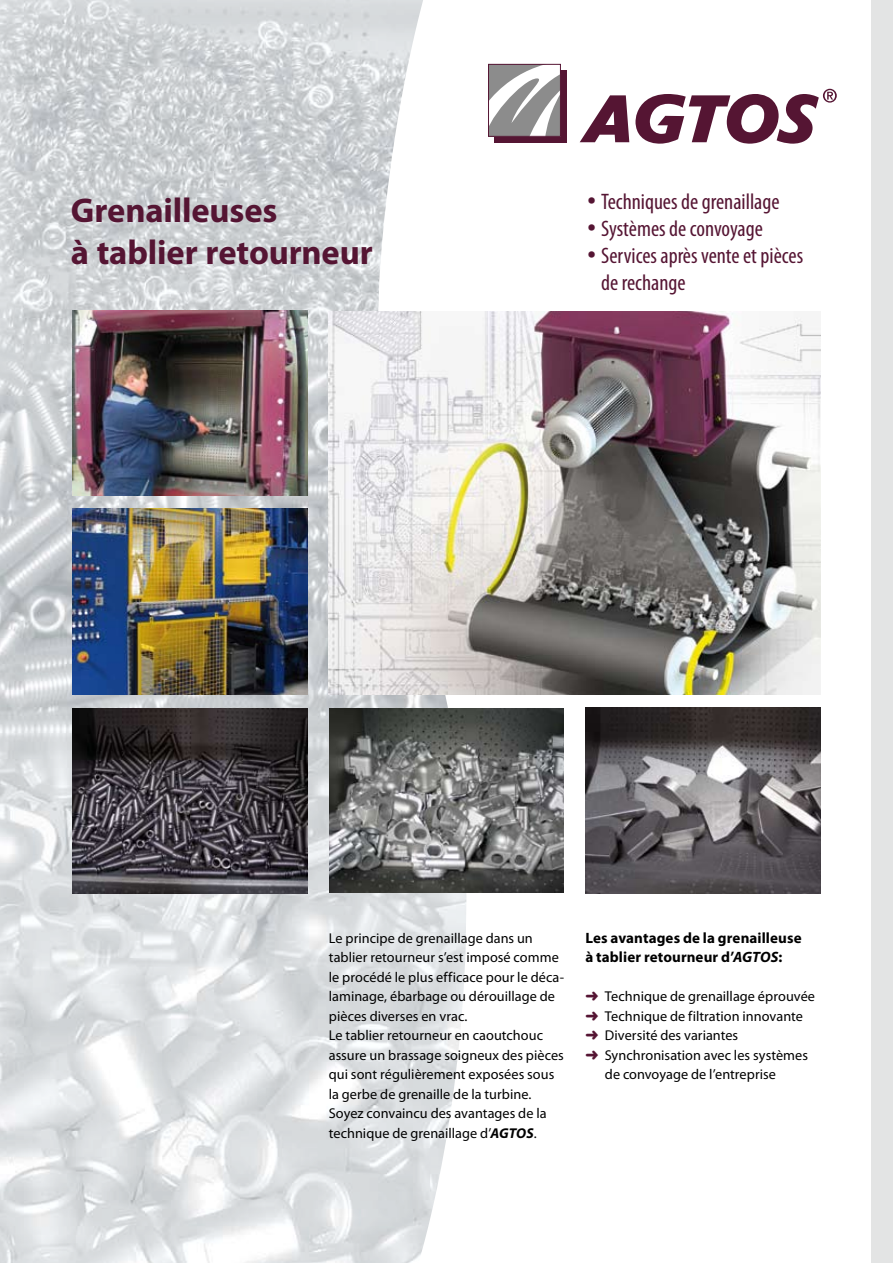
<style>
.page{position:relative;width:893px;height:1263px;background:#fff}
.page>*{position:absolute;margin:0;border:0;box-sizing:border-box;transform-origin:0 0}
.t1{font:700 34.5px/42px "Myriad Pro";letter-spacing:-.005em;color:#551533}
.t2{font:condensed 22.5px/27px "Myriad Pro";color:#551533}
.t3{font:700 15px/19.5px "Myriad Pro";letter-spacing:.005em;color:#000}
.t4{font:14.25px/19.5px "Myriad Pro";letter-spacing:.005em;color:#000}
.s1{font-size:33px}
.s2{font-weight:700;font-style:italic}
.s3{font-style:italic}
.s4{color:#551533}
</style>
<div class="page">
<img style="left:0;top:0;width:466px;height:1263px">
<div style="left:872px;top:0;width:21px;height:1263px;background:#e3e4e4"></div>
<svg style="left:580px;top:95px;width:49px;height:47px"></svg>
<div style="left:495px;top:70px;width:72px;height:73px;background:#551533"></div>
<svg style="left:490px;top:66px;width:69px;height:69px;background:#b3b3b3"></svg>
<div style="left:488px;top:64px;width:73px;height:73px;border:1px solid #551533"></div>
<svg style="left:635px;top:89px;width:202px;height:55px"></svg>
<img style="left:329px;top:311px;width:492px;height:383px">
<img style="left:73px;top:311px;width:234px;height:185px">
<img style="left:585px;top:708px;width:236px;height:185px">
<img style="left:72px;top:708px;width:236px;height:185px">
<img style="left:73px;top:509px;width:235px;height:185px">
<img style="left:329px;top:708px;width:235px;height:185px">
<h1 class="t1" style="left:71px;top:188px;width:303px">Grenailleuses<br>à tablier retourneur</h1>
<h2 class="t2" style="left:588px;top:188px;width:194px"><span class="s1">•</span> Techniques de grenaillage</h2>
<h2 class="t2" style="left:588px;top:215px;width:177px"><span class="s1">•</span> Systèmes de convoyage</h2>
<h2 class="t2" style="left:601px;top:242px;width:204px;text-indent:-13px"><span class="s1">•</span> Services après vente et pièces de rechange</h2>
<p class="t4" style="left:329px;top:928px;width:237px">Le principe de grenaillage dans un tablier retourneur s’est imposé comme le procédé le plus efficace pour le déca&shy;laminage, ébarbage ou dérouillage de pièces diverses en vrac.<br>Le tablier retourneur en caoutchouc assure un brassage soigneux des pièces qui sont régulièrement exposées sous la gerbe de grenaille de la turbine.<br>Soyez convaincu des avantages de la technique de grenaillage d’<span class="s2">AGTOS</span>.</p>
<p class="t3" style="left:585px;top:927px;width:218px">Les avantages de la grenailleuse à tablier retourneur d’<span class="s3">AGTOS</span>:</p>
<p class="t4" style="left:585px;top:986px;width:231px"><span class="s4">➜</span> Technique de grenaillage éprouvée</p>
<p class="t4" style="left:585px;top:1006px;width:219px"><span class="s4">➜</span> Technique de filtration innovante</p>
<p class="t4" style="left:585px;top:1025px;width:154px"><span class="s4">➜</span> Diversité des variantes</p>
<p class="t4" style="left:585px;top:1045px;width:224px"><span class="s4">➜</span> Synchronisation avec les systèmes</p>
<p class="t4" style="left:605px;top:1064px;width:173px">de convoyage de l’entreprise</p>
</div>
